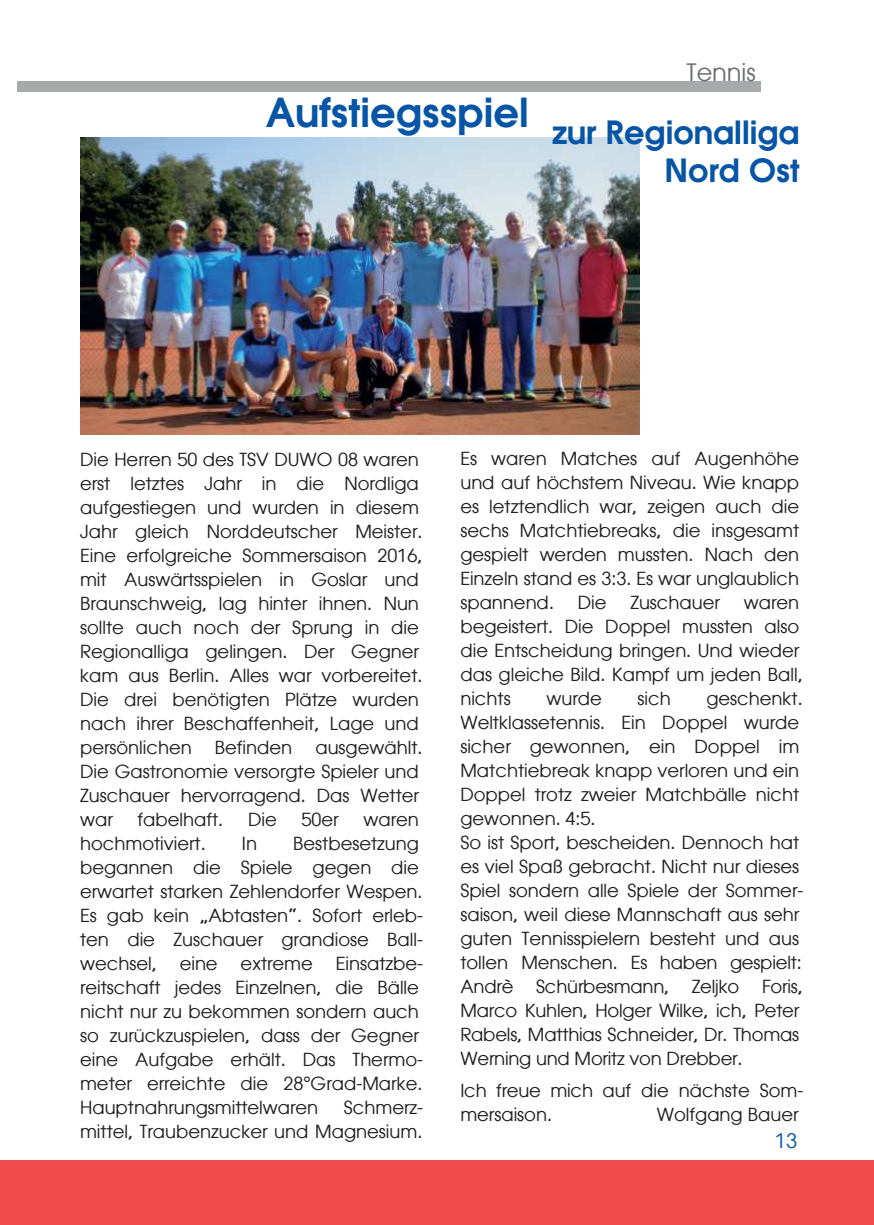
<style>
.page{position:relative;width:874px;height:1225px;background:#fff}
.page>*{position:absolute;margin:0;border:0;box-sizing:border-box;transform-origin:0 0}
.t1{font:600 40px "Atlanta";color:#0655a6}
.t2{font:600 32px/38px "Atlanta";color:#0655a6;text-align:right}
.t3{font:24px "Atlanta";color:#6c6e70}
.t4{font:20px "Atlanta";color:#0655a6}
.t5{font:18px/24px "Atlanta";color:#221f1f}
</style>
<div class="page">
<div style="left:0;top:1160px;width:873px;height:65px;background:#ef4b49"></div>
<div style="left:17px;top:82px;width:743px;height:10px;background:#a7a9ab"></div>
<img style="left:80px;top:137px;width:559px;height:297px">
<h1 class="t1" style="left:266px;top:90px;width:264px">Aufstiegsspiel</h1>
<h3 class="t3" style="left:686px;top:59px;width:71px">Tennis</h3>
<h2 class="t2" style="left:552px;top:113px;width:249px">zur Regionalliga<br>Nord Ost</h2>
<p class="t5" style="left:80px;top:447px;width:344px">Die Herren 50 des TSV DUWO 08 waren erst letztes Jahr in die Nordliga aufgestiegen und wurden in diesem Jahr gleich Norddeutscher Meister.<br>Eine erfolgreiche Sommersaison 2016, mit Auswärtsspielen in Goslar und Braunschweig, lag hinter ihnen. Nun sollte auch noch der Sprung in die Regionalliga gelingen. Der Gegner kam aus Berlin. Alles war vorbereitet.<br>Die drei benötigten Plätze wurden nach ihrer Beschaffenheit, Lage und persönlichen</p>
<p class="t5" style="left:215px;top:735px;width:79px">Befinden</p>
<p class="t5" style="left:80px;top:735px;width:343px;text-indent:235px">ausgewählt.<br>Die Gastronomie versorgte Spieler und<br>Zuschauer hervorragend. Das Wetter war</p>
<p class="t5" style="left:137px;top:807px;width:87px">fabelhaft.</p>
<p class="t5" style="left:248px;top:807px;width:30px">Die</p>
<p class="t5" style="left:301px;top:807px;width:39px">50er</p>
<p class="t5" style="left:363px;top:807px;width:57px">waren</p>
<p class="t5" style="left:80px;top:831px;width:127px">hochmotiviert.</p>
<p class="t5" style="left:242px;top:831px;width:17px">In</p>
<p class="t5" style="left:80px;top:831px;width:344px;text-indent:213px">Bestbesetzung begannen die Spiele gegen die erwartet starken Zehlendorfer Wespen.<br>Es gab kein „Abtasten“. Sofort erleb&shy;ten die Zuschauer grandiose Ball&shy;wechsel,</p>
<p class="t5" style="left:80px;top:951px;width:344px;text-indent:255px">Einsatzbe&shy;reitschaft jedes Einzelnen, die Bälle nicht nur zu bekommen sondern auch so zurückzuspielen, dass der Gegner eine Aufgabe erhält. Das Thermo&shy;meter erreichte die 28°Grad-Marke.<br>Hauptnahrungsmittelwaren</p>
<p class="t5" style="left:179px;top:951px;width:39px">eine</p>
<p class="t5" style="left:240px;top:951px;width:74px">extreme</p>
<p class="t5" style="left:80px;top:1095px;width:344px;text-align:right">Schmerz-<br>mittel, Traubenzucker und Magnesium.</p>
<p class="t5" style="left:460px;top:447px;width:340px;text-align:justify">Es waren Matches auf Augenhöhe und auf höchstem Niveau. Wie knapp es letztendlich war, zeigen auch die sechs Matchtiebreaks, die insgesamt gespielt werden mussten. Nach den Einzeln stand es 3:3. Es war unglaublich spannend.</p>
<p class="t5" style="left:577px;top:591px;width:30px">Die</p>
<p class="t5" style="left:630px;top:591px;width:91px">Zuschauer</p>
<p class="t5" style="left:460px;top:591px;width:343px;text-indent:283px">waren begeistert. Die Doppel mussten also die Entscheidung bringen. Und wieder das gleiche Bild. Kampf um jeden Ball, nichts</p>
<p class="t5" style="left:460px;top:687px;width:344px;text-indent:246px">geschenkt.<br>Weltklassetennis. Ein Doppel wurde sicher gewonnen, ein Doppel im<br>Matchtiebreak knapp verloren und ein<br>Doppel trotz zweier Matchbälle nicht gewonnen. 4:5.<br>So ist Sport, bescheiden. Dennoch hat es viel Spaß gebracht. Nicht nur dieses<br>Spiel sondern alle Spiele der Sommer&shy;saison, weil diese Mannschaft aus sehr guten Tennisspielern besteht und aus tollen Menschen. Es haben gespielt:<br>Andrè</p>
<p class="t5" style="left:546px;top:687px;width:57px">wurde</p>
<p class="t5" style="left:637px;top:687px;width:35px">sich</p>
<p class="t5" style="left:536px;top:975px;width:134px">Schürbesmann,</p>
<p class="t5" style="left:691px;top:975px;width:49px">Zeljko</p>
<p class="t5" style="left:460px;top:975px;width:343px;text-indent:301px">Foris,<br>Marco Kuhlen, Holger Wilke, ich, Peter<br>Rabels, Matthias Schneider, Dr. Thomas<br>Werning und Moritz von Drebber.</p>
<p class="t5" style="left:460px;top:1079px;width:344px">Ich freue mich auf die nächste Som&shy;mersaison.</p>
<p class="t5" style="left:656px;top:1103px;width:143px">Wolfgang Bauer</p>
<p class="t4" style="left:774px;top:1130px;width:24px">13</p>
</div>
